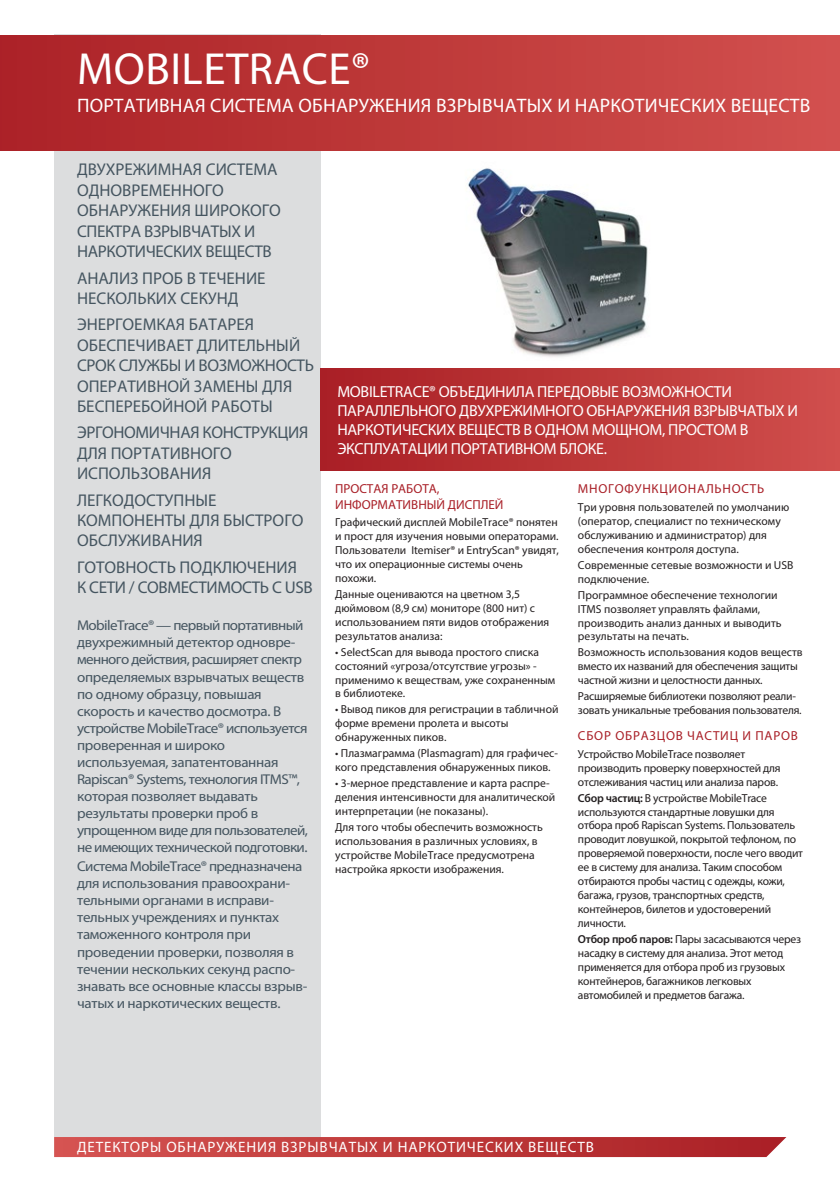
<style>
.page{position:relative;width:840px;height:1191px;background:#fff}
.page>*{position:absolute;margin:0;border:0;box-sizing:border-box;transform-origin:0 0}
.t1{font:45.2px "Myriad Pro";letter-spacing:.01em;color:#fff}
.t2{font:19.6px "Myriad Pro";letter-spacing:.01em;color:#fff}
.t3{font:17px/20.4px "Myriad Pro";color:#455560}
.t4{font:16px/19.2px "Myriad Pro";letter-spacing:-.02em;color:#fff}
.t5{font:15px "Myriad Pro";letter-spacing:.06em;color:#fff}
.t6{font:14.2px/17px "Myriad Pro";letter-spacing:-.02em;color:#455560;scale:1.06 1}
.t7{font:13px "Myriad Pro";letter-spacing:.06em;color:#a91f27}
.t8{font:13px/15.6px "Myriad Pro";color:#a91f27}
.t9{font:11.6px/14px "Myriad Pro";color:#231f20}
.t10{font:11.6px/14px "Myriad Pro";letter-spacing:-.02em;color:#231f20}
.s1{font-weight:600}
</style>
<div class="page">
<div style="left:54px;top:34px;width:266px;height:1123px;background:#dcddde"></div>
<img style="left:419px;top:150px;width:285px;height:207px">
<div style="left:0;top:35px;width:839px;height:115px;background:linear-gradient(to right,#ab2226,#d2504e)"></div>
<div style="left:320px;top:368px;width:519px;height:102px;background:linear-gradient(to right,#a91f24,#d04e4c)"></div>
<svg style="left:54px;top:1137px;width:732px;height:20px;background:#c03c3d"></svg>
<h1 class="t1" style="left:77px;top:41px;width:294px">MOBILETRACE®</h1>
<h2 class="t2" style="left:77px;top:93px;width:734px">ПОРТАТИВНАЯ СИСТЕМА ОБНАРУЖЕНИЯ ВЗРЫВЧАТЫХ И НАРКОТИЧЕСКИХ ВЕЩЕСТВ</h2>
<h3 class="t3" style="left:77px;top:159px;width:205px">ДВУХРЕЖИМНАЯ СИСТЕМА<br>ОДНОВРЕМЕННОГО<br>ОБНАРУЖЕНИЯ ШИРОКОГО<br>СПЕКТРА ВЗРЫВЧАТЫХ И<br>НАРКОТИЧЕСКИХ ВЕЩЕСТВ</h3>
<h3 class="t3" style="left:77px;top:267px;width:190px">АНАЛИЗ ПРОБ В ТЕЧЕНИЕ<br>НЕСКОЛЬКИХ СЕКУНД</h3>
<h3 class="t3" style="left:77px;top:314px;width:238px">ЭНЕРГОЕМКАЯ БАТАРЕЯ<br>ОБЕСПЕЧИВАЕТ ДЛИТЕЛЬНЫЙ<br>СРОК СЛУЖБЫ И ВОЗМОЖНОСТЬ<br>ОПЕРАТИВНОЙ ЗАМЕНЫ ДЛЯ<br>БЕСПЕРЕБОЙНОЙ РАБОТЫ</h3>
<h3 class="t3" style="left:77px;top:422px;width:233px">ЭРГОНОМИЧНАЯ КОНСТРУКЦИЯ<br>ДЛЯ ПОРТАТИВНОГО<br>ИСПОЛЬЗОВАНИЯ</h3>
<h3 class="t3" style="left:77px;top:489px;width:228px">ЛЕГКОДОСТУПНЫЕ<br>КОМПОНЕНТЫ ДЛЯ БЫСТРОГО<br>ОБСЛУЖИВАНИЯ</h3>
<h3 class="t3" style="left:77px;top:556px;width:237px">ГОТОВНОСТЬ ПОДКЛЮЧЕНИЯ<br>К СЕТИ / СОВМЕСТИМОСТЬ С USB</h3>
<p class="t6" style="left:77px;top:617px;width:219px">MobileTrace® — первый портативный двухрежимный детектор одновре&shy;менного действия, расширяет спектр определяемых взрывчатых веществ по одному образцу, повышая скорость и качество досмотра. В устройстве MobilеTrace® используется проверенная и широко используемая, запатентованная<br>Rapiscan® Systems, технология ITMS™, которая позволяет выдавать результаты проверки проб в упрощенном виде для пользователей, не имеющих технической подготовки.</p>
<p class="t6" style="left:77px;top:857px;width:218px">Система MobileTrace® предназначена для использования правоохрани&shy;тельными органами в исправи&shy;тельных учреждениях и пунктах таможенного контроля при проведении проверки, позволяя в течении нескольких секунд распо&shy;знавать все основные классы взрыв&shy;чатых и наркотических веществ.</p>
<h3 class="t4" style="left:337px;top:381px;width:462px">MOBILETRACE® ОБЪЕДИНИЛА ПЕРЕДОВЫЕ ВОЗМОЖНОСТИ ПАРАЛЛЕЛЬНОГО ДВУХРЕЖИМНОГО ОБНАРУЖЕНИЯ ВЗРЫВЧАТЫХ И НАРКОТИЧЕСКИХ ВЕЩЕСТВ В ОДНОМ МОЩНОМ, ПРОСТОМ В ЭКСПЛУАТАЦИИ ПОРТАТИВНОМ БЛОКЕ.</h3>
<p class="t8" style="left:335px;top:481px;width:170px">ПРОСТАЯ РАБОТА,<br>ИНФОРМАТИВНЫЙ ДИСПЛЕЙ</p>
<p class="t7" style="left:577px;top:481px;width:188px">МНОГОФУНКЦИОНАЛЬНОСТЬ</p>
<p class="t9" style="left:577px;top:500px;width:213px">Три уровня пользователей по умолчанию (оператор, специалист по техническому обслуживанию и администратор) для обеспечения контроля доступа.</p>
<p class="t9" style="left:577px;top:558px;width:217px">Современные сетевые возможности и USB подключение.</p>
<p class="t9" style="left:577px;top:587px;width:205px">Программное обеспечение технологии ITMS позволяет управлять файлами, производить анализ данных и выводить результаты на печать.</p>
<p class="t10" style="left:577px;top:645px;width:226px">Возможность использования кодов веществ вместо их названий для обеспечения защиты частной жизни и целостности данных.</p>
<p class="t10" style="left:577px;top:689px;width:225px">Расширяемые библиотеки позволяют реали&shy;зовать уникальные требования пользователя.</p>
<p class="t9" style="left:335px;top:515px;width:225px">Графический дисплей MobilеTrace® понятен и прост для изучения новыми операторами.<br>Пользователи Itemiser® и EntryScan® увидят, что их операционные системы очень похожи.</p>
<p class="t9" style="left:335px;top:587px;width:215px">Данные оцениваются на цветном 3,5 дюймовом (8,9 см) мониторе (800 нит) с использованием пяти видов отображения результатов анализа:</p>
<p class="t9" style="left:335px;top:644px;width:221px">• SelectScan для вывода простого списка состояний «угроза/отсутствие угрозы» - применимо к веществам, уже сохраненным в библиотеке.</p>
<p class="t9" style="left:335px;top:702px;width:225px">• Вывод пиков для регистрации в табличной форме времени пролета и высоты обнаруженных пиков.</p>
<p class="t9" style="left:335px;top:746px;width:224px">• Плазмаграмма (Plasmagram) для графичес&shy;кого представления обнаруженных пиков.</p>
<p class="t9" style="left:335px;top:776px;width:221px">• 3-мерное представление и карта распре&shy;деления интенсивности для аналитической интерпретации (не показаны).</p>
<p class="t9" style="left:335px;top:819px;width:209px">Для того чтобы обеспечить возможность использования в различных условиях, в устройстве MobileTrace предусмотрена настройка яркости изображения.</p>
<p class="t7" style="left:577px;top:728px;width:221px">СБОР ОБРАЗЦОВ ЧАСТИЦ И ПАРОВ</p>
<p class="t10" style="left:577px;top:746px;width:204px">Устройство MobileTrace позволяет производить проверку поверхностей для отслеживания частиц или анализа паров.</p>
<p class="t10" style="left:577px;top:790px;width:226px"><span class="s1">Сбор частиц:</span> В устройстве MobileTrace используются стандартные ловушки для отбора проб Rapiscan Systems. Пользователь проводит ловушкой, покрытой тефлоном, по проверяемой поверхности, после чего вводит ее в систему для анализа. Таким способом отбираются пробы частиц с одежды, кожи, багажа, грузов, транспортных средств, контейнеров, билетов и удостоверений личности.</p>
<p class="t10" style="left:577px;top:931px;width:224px"><span class="s1">Отбор проб паров:</span> Пары засасываются через насадку в систему для анализа. Этот метод применяется для отбора проб из грузовых контейнеров, багажников легковых автомобилей и предметов багажа.</p>
<p class="t5" style="left:77px;top:1138px;width:518px">ДЕТЕКТОРЫ ОБНАРУЖЕНИЯ ВЗРЫВЧАТЫХ И НАРКОТИЧЕСКИХ ВЕЩЕСТВ</p>
</div>
